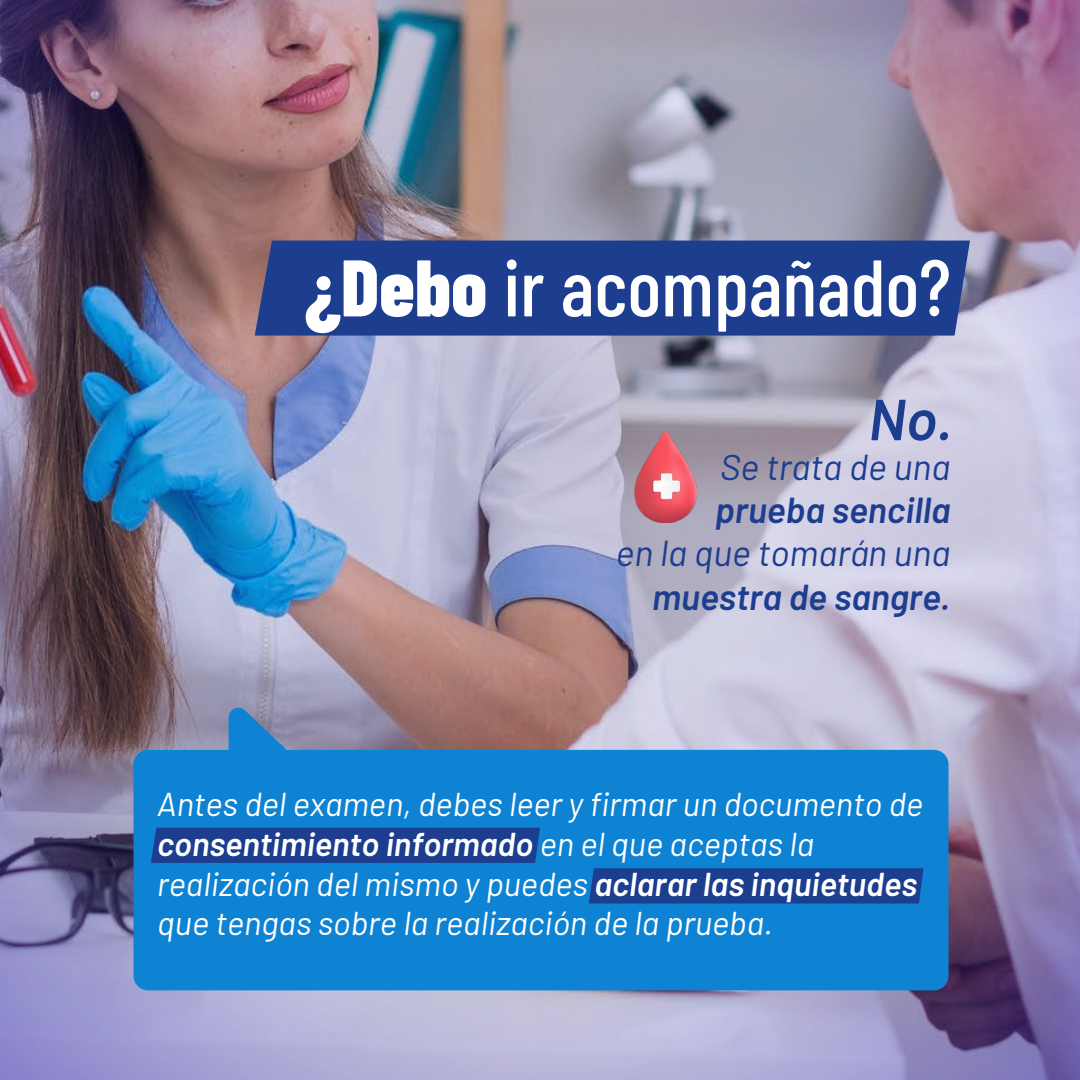
<style>
.page{position:relative;width:1080px;height:1080px;background:#fff}
.page>*{position:absolute;margin:0;border:0;box-sizing:border-box;transform-origin:0 0}
.t1{font:500 80px "Barlow Condensed";color:#fff}
.t2{font:italic 600 57.9px "Barlow";color:#1d3d8f}
.t3{font:italic 600 36px "Barlow";color:#1d3d8f}
.t4{font:italic 36px "Barlow";color:#1d3d8f}
.t5{font:italic 33px/39.6px "Barlow";color:#fff}
.s1{font-weight:800}
.s2{font-weight:600}
</style>
<div class="page">
<img style="left:0;top:0;width:1080px;height:1080px">
<div style="left:255px;top:241px;width:715px;height:95px;background:#1d3d8f"></div>
<img style="left:630px;top:432px;width:70px;height:90px">
<svg style="left:229px;top:705px;width:58px;height:45px;background:#4687bf"></svg>
<div style="left:134px;top:750px;width:815px;height:240px;background:#0e83d3;border-radius:15px"></div>
<div style="left:151px;top:828px;width:389px;height:35px;background:#1d3d8f"></div>
<svg style="left:589px;top:868px;width:335px;height:36px;background:#1c3f91"></svg>
<h1 class="t1" style="left:305px;top:238px;width:648px"><span class="s1">¿Debo</span> ir acompañado?</h1>
<h2 class="t2" style="left:868px;top:377px;width:86px">No.</h2>
<p class="t4" style="left:720px;top:441px;width:232px">Se trata de una</p>
<p class="t3" style="left:715px;top:484px;width:237px">prueba sencilla</p>
<p class="t4" style="left:616px;top:527px;width:336px">en la que tomarán una</p>
<p class="t3" style="left:652px;top:570px;width:300px">muestra de sangre.</p>
<p class="t5" style="left:157px;top:782px;width:767px">Antes del examen, debes leer y firmar un documento de <span class="s2">consentimiento informado</span> en el que aceptas la realización del mismo y puedes <span class="s2">aclarar las inquietudes </span>que tengas sobre la realización de la prueba.</p>
</div>
